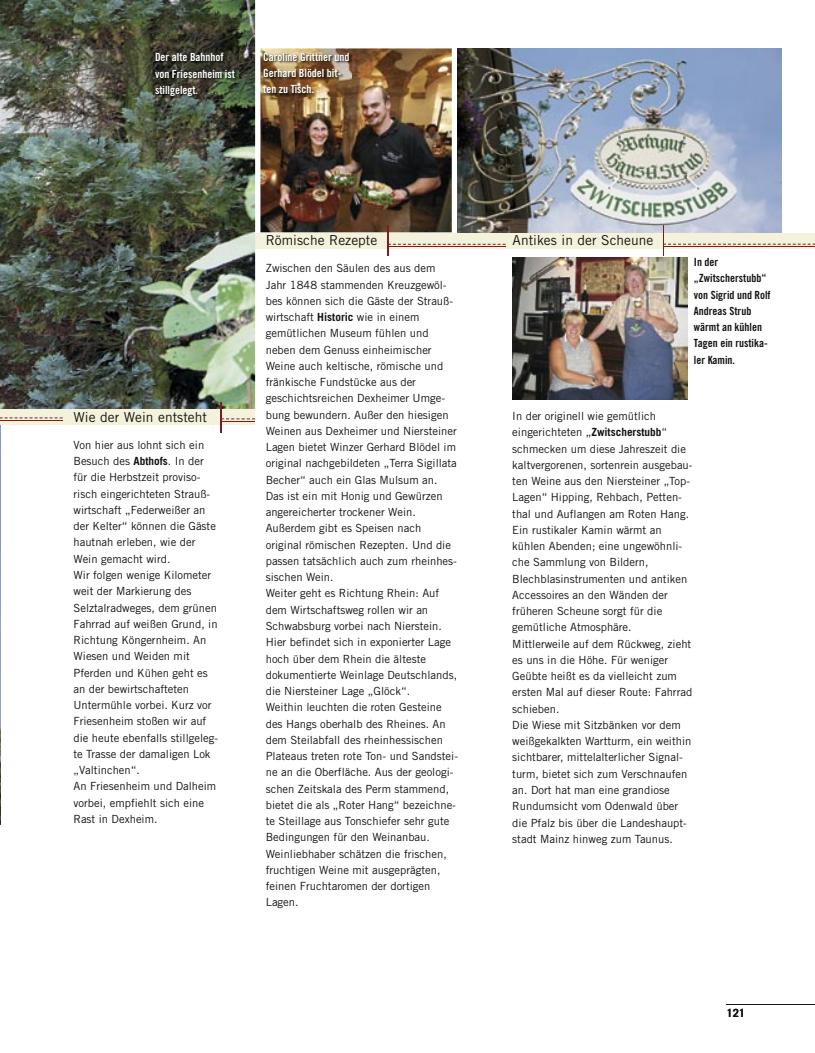
<style>
.page{position:relative;width:815px;height:1053px;background:#fff}
.page>*{position:absolute;margin:0;border:0;box-sizing:border-box;transform-origin:0 0}
.t1{font:13.75px "Trade Gothic LT";color:#131312}
.t2{font:11.25px/16.2px "Trade Gothic LT";color:#131312}
.t3{font:11.25px/16.2px "Trade Gothic LT Bold Cond Twenty";color:#fff}
.t4{font:11.25px/16.2px "Trade Gothic LT Bold Cond Twenty";color:#131312}
.t5{font:700 11.25px "Trade Gothic LT";color:#131312}
.s1{font-weight:700}
</style>
<div class="page">
<hr style="left:726px;top:1004px;width:89px;height:1px;background:#131312">
<img style="left:457px;top:48px;width:324px;height:184px">
<img style="left:260px;top:48px;width:192px;height:184px">
<div style="left:249px;top:232px;width:566px;height:16px;background:#f4f2db"></div>
<img style="left:0;top:424px;width:1px;height:400px">
<img style="left:0;top:0;width:255px;height:408px">
<div style="left:0;top:408px;width:255px;height:16px;background:#f4f2db"></div>
<svg style="left:0;top:417px;width:63px;height:1px"></svg>
<svg style="left:388px;top:244px;width:118px;height:1px"></svg>
<hr style="left:387px;top:226px;width:1px;height:30px;background:#811b1c">
<svg style="left:221px;top:418px;width:34px;height:1px"></svg>
<hr style="left:220px;top:402px;width:1px;height:30px;background:#811b1c">
<img style="left:513px;top:257px;width:174px;height:142px">
<svg style="left:664px;top:244px;width:151px;height:1px"></svg>
<hr style="left:663px;top:225px;width:1px;height:31px;background:#811b1c">
<hr style="left:0;top:420px;width:63px;height:1px;background:#811b1c">
<hr style="left:221px;top:421px;width:34px;height:1px;background:#811b1c">
<hr style="left:388px;top:246px;width:118px;height:1px;background:#811b1c">
<hr style="left:663px;top:246px;width:152px;height:1px;background:#811b1c">
<img style="left:262px;top:52px;width:90px;height:44px">
<img style="left:154px;top:52px;width:84px;height:47px">
<p class="t3" style="left:155px;top:49px;width:81px">Der alte Bahnhof von Friesenheim ist stillgelegt.</p>
<p class="t3" style="left:263px;top:48px;width:88px">Caroline Grittner und<br>Gerhard Blödel bit&shy;ten zu Tisch.</p>
<p class="t1" style="left:74px;top:409px;width:135px">Wie der Wein entsteht</p>
<p class="t2" style="left:74px;top:436px;width:146px">Von hier aus lohnt sich ein<br>Besuch des <span class="s1">Abthofs</span>. In der für die Herbstzeit proviso&shy;risch eingerichteten Strauß&shy;wirtschaft „Federweißer an der Kelter“ können die Gäste hautnah erleben, wie der<br>Wein gemacht wird.<br>Wir folgen wenige Kilometer weit der Markierung des<br>Selztalradweges, dem grünen<br>Fahrrad auf weißen Grund, in<br>Richtung Köngernheim. An<br>Wiesen und Weiden mit<br>Pferden und Kühen geht es an der bewirtschafteten<br>Untermühle vorbei. Kurz vor<br>Friesenheim stoßen wir auf die heute ebenfalls stillgeleg&shy;te Trasse der damaligen Lok „Valtinchen“.<br>An Friesenheim und Dalheim vorbei, empfiehlt sich eine<br>Rast in Dexheim.</p>
<p class="t1" style="left:266px;top:232px;width:113px">Römische Rezepte</p>
<p class="t2" style="left:266px;top:260px;width:194px">Zwischen den Säulen des aus dem Jahr 1848 stammenden Kreuzgewöl&shy;bes können sich die Gäste der Strauß&shy;wirtschaft <span class="s1">Historic</span> wie in einem gemütlichen Museum fühlen und neben dem Genuss einheimischer Weine auch keltische, römische und fränkische Fundstücke aus der geschichtsreichen Dexheimer Umge&shy;bung bewundern. Außer den hiesigen Weinen aus Dexheimer und Niersteiner Lagen bietet Winzer Gerhard Blödel im original nachgebildeten „Terra Sigillata Becher“ auch ein Glas Mulsum an.<br>Das ist ein mit Honig und Gewürzen angereicherter trockener Wein.<br>Außerdem gibt es Speisen nach original römischen Rezepten. Und die passen tatsächlich auch zum rheinhes&shy;sischen Wein.<br>Weiter geht es Richtung Rhein: Auf dem Wirtschaftsweg rollen wir an Schwabsburg vorbei nach Nierstein.<br>Hier befindet sich in exponierter Lage hoch über dem Rhein die älteste dokumentierte Weinlage Deutschlands, die Niersteiner Lage „Glöck“.<br>Weithin leuchten die roten Gesteine des Hangs oberhalb des Rheines. An dem Steilabfall des rheinhessischen Plateaus treten rote Ton- und Sandstei&shy;ne an die Oberfläche. Aus der geologi&shy;schen Zeitskala des Perm stammend, bietet die als „Roter Hang“ bezeichne&shy;te Steillage aus Tonschiefer sehr gute Bedingungen für den Weinanbau.<br>Weinliebhaber schätzen die frischen, fruchtigen Weine mit ausgeprägten, feinen Fruchtaromen der dortigen Lagen.</p>
<p class="t1" style="left:513px;top:232px;width:142px">Antikes in der Scheune</p>
<p class="t4" style="left:694px;top:254px;width:78px">In der „Zwitscherstubb“ von Sigrid und Rolf<br>Andreas Strub wärmt an kühlen<br>Tagen ein rustika&shy;ler Kamin.</p>
<p class="t2" style="left:512px;top:407px;width:182px">In der originell wie gemütlich eingerichteten „<span class="s1">Zwitscherstubb</span>“ schmecken um diese Jahreszeit die kaltvergorenen, sortenrein ausgebau&shy;ten Weine aus den Niersteiner „Top-<br>Lagen“ Hipping, Rehbach, Petten&shy;thal und Auflangen am Roten Hang.<br>Ein rustikaler Kamin wärmt an kühlen Abenden; eine ungewöhnli&shy;che Sammlung von Bildern,<br>Blechblasinstrumenten und antiken<br>Accessoires an den Wänden der früheren Scheune sorgt für die gemütliche Atmosphäre.<br>Mittlerweile auf dem Rückweg, zieht es uns in die Höhe. Für weniger<br>Geübte heißt es da vielleicht zum ersten Mal auf dieser Route: Fahrrad schieben.<br>Die Wiese mit Sitzbänken vor dem weißgekalkten Wartturm, ein weithin sichtbarer, mittelalterlicher Signal&shy;turm, bietet sich zum Verschnaufen an. Dort hat man eine grandiose<br>Rundumsicht vom Odenwald über die Pfalz bis über die Landeshaupt&shy;stadt Mainz hinweg zum Taunus.</p>
<p class="t5" style="left:726px;top:1005px;width:20px">121</p>
</div>
